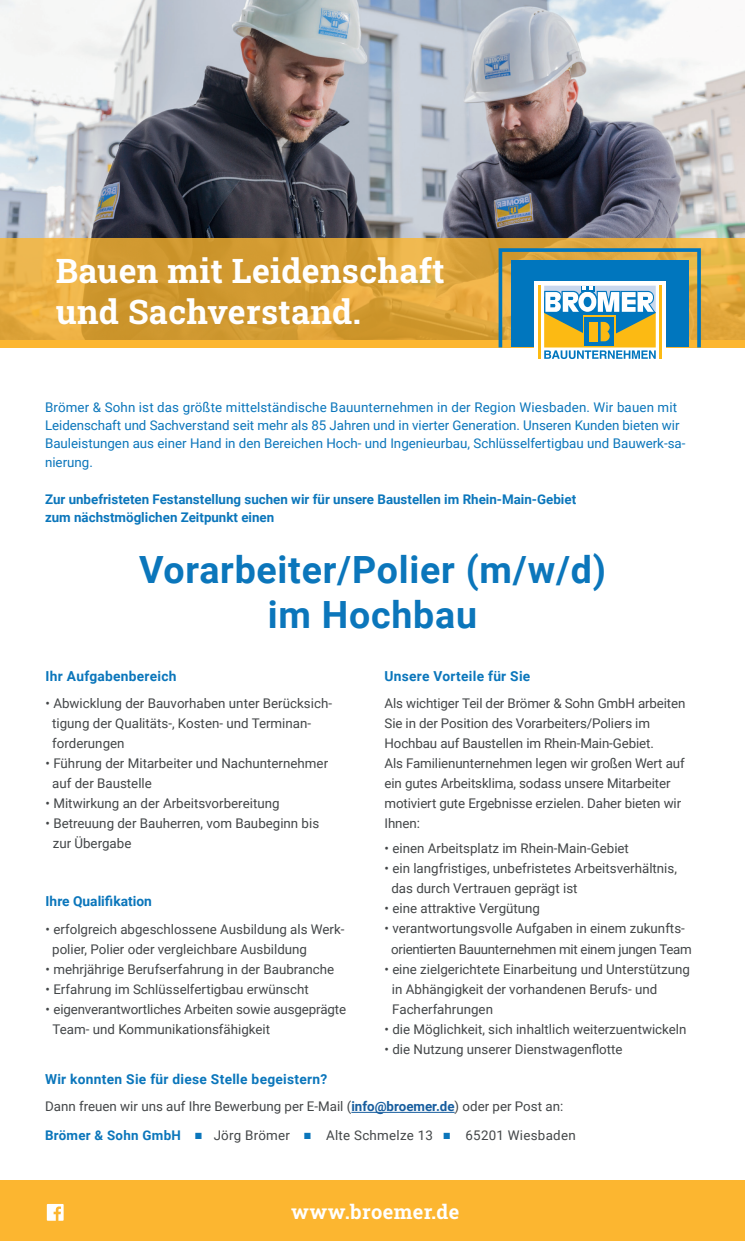
<style>
.page{position:relative;width:745px;height:1241px;background:#fff}
.page>*{position:absolute;margin:0;border:0;box-sizing:border-box;transform-origin:0 0}
.t1{font:700 37.5px/45px "Roboto";letter-spacing:.02em;color:#0b76bb;text-align:center}
.t2{font:700 33.88px/40.6px "Roboto Slab";letter-spacing:.01em;color:#fff}
.t3{font:700 20px "Roboto Slab";letter-spacing:.02em;color:#fff}
.t4{font:700 13.75px "Roboto";letter-spacing:.02em;color:#0b76bb}
.t5{font:700 13.75px "Roboto";color:#0b76bb}
.t6{font:13.38px/20px "Roboto";color:#434648}
.t7{font:13.38px/18.5px "Roboto";color:#0b76bb}
.t8{font:700 13.38px/18.5px "Roboto";color:#0b76bb}
.t9{font:13.38px/20px "Roboto";letter-spacing:-.02em;color:#434648;text-align:center}
.s1{font-weight:700;color:#175d9e}
.s2{font-weight:700;color:#0b76bb}
.s3{font-family:"Arial Narrow";color:#0b76bb}
</style>
<div class="page">
<img style="left:0;top:0;width:744px;height:238px">
<svg style="left:0;top:238px;width:744px;height:102px;background:#d9a238"></svg>
<div style="left:0;top:340px;width:744px;height:7px;background:#fcb630"></div>
<div style="left:0;top:1180px;width:744px;height:60px;background:#fcb630"></div>
<svg style="left:498px;top:248px;width:202px;height:111px"></svg>
<div style="left:589px;top:322px;width:8px;height:19px;background:#fcba13"></div>
<hr style="left:351px;top:1111px;width:103px;height:1px;background:#175d9e">
<svg style="left:47px;top:1204px;width:17px;height:16px"></svg>
<h2 class="t2" style="left:56px;top:249px;width:390px">Bauen mit Leidenschaft und Sachverstand.</h2>
<p class="t7" style="left:45px;top:397px;width:641px">Brömer &amp; Sohn ist das größte mittelständische Bauunternehmen in der Region Wiesbaden. Wir bauen mit Leidenschaft und Sachverstand seit mehr als 85 Jahren und in vierter Generation. Unseren Kunden bieten wir Bauleistungen aus einer Hand in den Bereichen Hoch- und Ingenieurbau, Schlüsselfertigbau und Bauwerk-sa&shy;nierung.</p>
<p class="t8" style="left:45px;top:489px;width:532px">Zur unbefristeten Festanstellung suchen wir für unsere Baustellen im Rhein-Main-Gebiet zum nächstmöglichen Zeitpunkt einen</p>
<h1 class="t1" style="left:139px;top:545px;width:468px">Vorarbeiter/Polier (m/w/d) im Hochbau</h1>
<p class="t4" style="left:46px;top:666px;width:132px">Ihr Aufgabenbereich</p>
<p class="t6" style="left:52px;top:692px;width:281px;text-indent:-7px">• Abwicklung der Bauvorhaben unter Berücksich&shy;tigung der Qualitäts-, Kosten- und Terminan&shy;forderungen</p>
<p class="t6" style="left:52px;top:752px;width:277px;text-indent:-7px">• Führung der Mitarbeiter und Nachunternehmer auf der Baustelle</p>
<p class="t6" style="left:46px;top:792px;width:235px">• Mitwirkung an der Arbeitsvorbereitung</p>
<p class="t6" style="left:53px;top:812px;width:268px;text-indent:-7px">• Betreuung der Bauherren, vom Baubeginn bis zur Übergabe</p>
<p class="t5" style="left:46px;top:891px;width:108px">Ihre Qualifikation</p>
<p class="t6" style="left:52px;top:918px;width:293px;text-indent:-7px">• erfolgreich abgeschlossene Ausbildung als Werk&shy;polier, Polier oder vergleichbare Ausbildung</p>
<p class="t6" style="left:46px;top:958px;width:290px">• mehrjährige Berufserfahrung in der Baubranche</p>
<p class="t6" style="left:46px;top:978px;width:264px">• Erfahrung im Schlüsselfertigbau erwünscht</p>
<p class="t6" style="left:52px;top:998px;width:295px;text-indent:-7px">• eigenverantwortliches Arbeiten sowie ausgeprägte<br>Team- und Kommunikationsfähigkeit</p>
<p class="t4" style="left:45px;top:1069px;width:283px">Wir konnten Sie für diese Stelle begeistern?</p>
<p class="t4" style="left:384px;top:666px;width:147px">Unsere Vorteile für Sie</p>
<p class="t6" style="left:384px;top:692px;width:302px">Als wichtiger Teil der Brömer &amp; Sohn GmbH arbeiten Sie in der Position des Vorarbeiters/Poliers im Hochbau auf Baustellen im Rhein-Main-Gebiet.<br>Als Familienunternehmen legen wir großen Wert auf ein gutes Arbeitsklima, sodass unsere Mitarbeiter motiviert gute Ergebnisse erzielen. Daher bieten wir Ihnen:</p>
<p class="t6" style="left:384px;top:838px;width:246px">• einen Arbeitsplatz im Rhein-Main-Gebiet</p>
<p class="t6" style="left:391px;top:858px;width:287px;text-indent:-7px">• ein langfristiges, unbefristetes Arbeitsverhältnis, das durch Vertrauen geprägt ist</p>
<p class="t6" style="left:384px;top:898px;width:157px">• eine attraktive Vergütung</p>
<p class="t9" style="left:384px;top:918px;width:308px">• verantwortungsvolle Aufgaben in einem zukunfts&shy;orientierten Bauunternehmen mit einem jungen Team</p>
<p class="t6" style="left:392px;top:958px;width:299px;text-indent:-7px">• eine zielgerichtete Einarbeitung und Unterstützung in Abhängigkeit der vorhandenen Berufs- und<br>Facherfahrungen</p>
<p class="t6" style="left:384px;top:1018px;width:303px">• die Möglichkeit, sich inhaltlich weiterzuentwickeln</p>
<p class="t6" style="left:384px;top:1038px;width:239px">• die Nutzung unserer Dienstwagenflotte</p>
<p class="t6" style="left:45px;top:1091px;width:532px;line-height:29.1px">Dann freuen wir uns auf Ihre Bewerbung per E-Mail (<span class="s1">info@broemer.de</span>) oder per Post an:<br><span class="s2">Brömer &amp; Sohn GmbH</span> <span class="s3">■</span> Jörg Brömer <span class="s3">■</span> Alte Schmelze 13 <span class="s3">■</span> 65201 Wiesbaden</p>
<h3 class="t3" style="left:291px;top:1197px;width:169px">www.broemer.de</h3>
</div>
